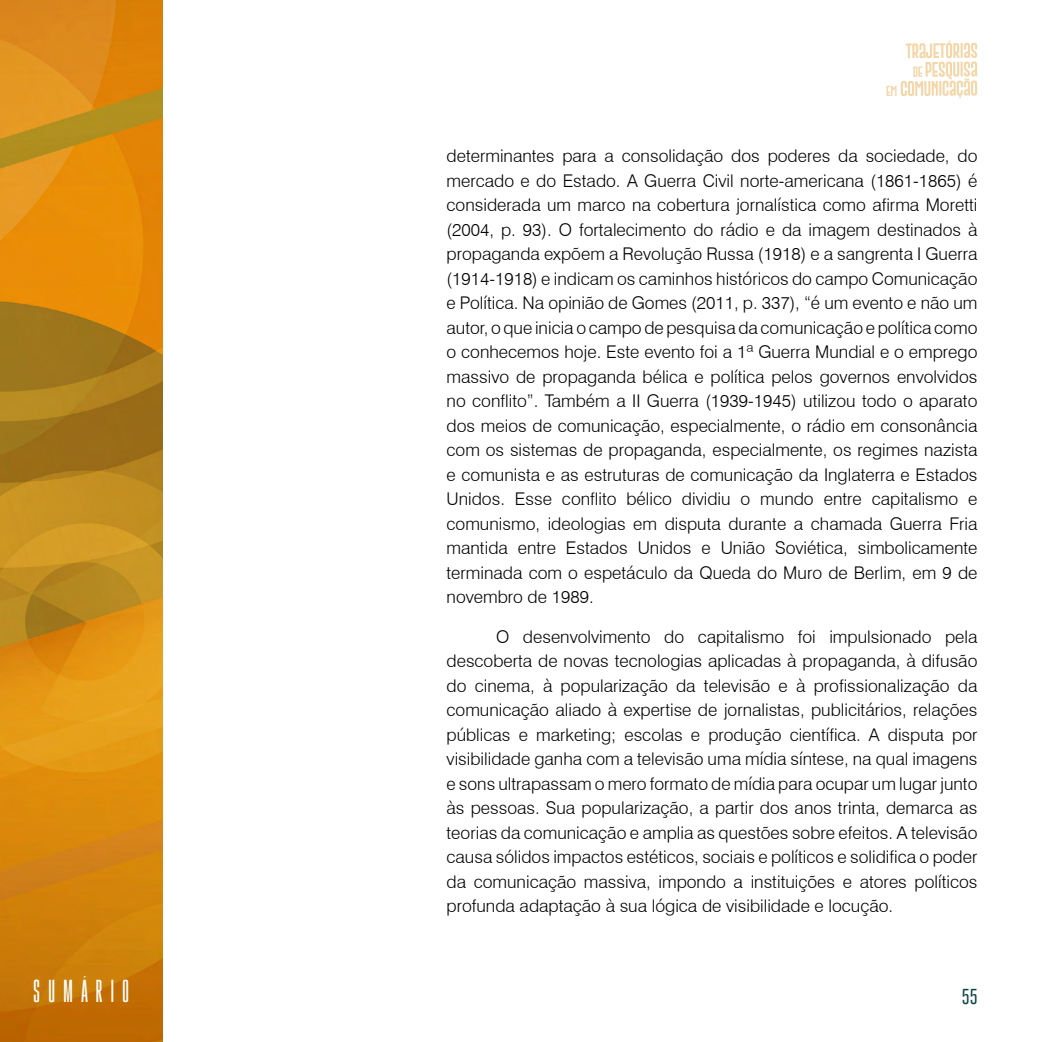
<style>
.page{position:relative;width:1042px;height:1042px;background:#fff}
.page>*{position:absolute;margin:0;border:0;box-sizing:border-box;transform-origin:0 0}
.t1{font:26.25px "Gobold High";letter-spacing:.3em;color:#fff}
.t2{font:300 17.5px/24.5px "Swiss 721 BT";color:#000;text-align:justify}
.t3{font:100 15.75px "Gobold";color:#0d4546}
</style>
<div class="page">
<svg style="left:886px;top:41px;width:91px;height:57px"></svg>
<img style="left:0;top:0;width:162px;height:1042px">
<h1 class="t1" style="left:33px;top:974px;width:98px">SUMÁRIO</h1>
<p class="t2" style="left:446px;top:144px;width:532px">determinantes para a consolidação dos poderes da sociedade, do mercado e do Estado. A Guerra Civil norte-americana (1861-1865) é considerada um marco na cobertura jornalística como afirma Moretti (2004, p. 93). O fortalecimento do rádio e da imagem destinados à propaganda expõem a Revolução Russa (1918) e a sangrenta I Guerra (1914-1918) e indicam os caminhos históricos do campo Comunicação e Política. Na opinião de Gomes (2011, p. 337), “é um evento e não um autor, o que inicia o campo de pesquisa da comunicação e política como o conhecemos hoje. Este evento foi a 1ª Guerra Mundial e o emprego massivo de propaganda bélica e política pelos governos envolvidos no conflito”. Também a II Guerra (1939-1945) utilizou todo o aparato dos meios de comunicação, especialmente, o rádio em consonância com os sistemas de propaganda, especialmente, os regimes nazista e comunista e as estruturas de comunicação da Inglaterra e Estados Unidos. Esse conflito bélico dividiu o mundo entre capitalismo e comunismo, ideologias em disputa durante a chamada Guerra Fria mantida entre Estados Unidos e União Soviética, simbolicamente terminada com o espetáculo da Queda do Muro de Berlim, em 9 de novembro de 1989.</p>
<p class="t2" style="left:446px;top:624px;width:532px;text-indent:50px">O desenvolvimento do capitalismo foi impulsionado pela descoberta de novas tecnologias aplicadas à propaganda, à difusão do cinema, à popularização da televisão e à profissionalização da comunicação aliado à expertise de jornalistas, publicitários, relações públicas e marketing; escolas e produção científica. A disputa por visibilidade ganha com a televisão uma mídia síntese, na qual imagens e sons ultrapassam o mero formato de mídia para ocupar um lugar junto às pessoas. Sua popularização, a partir dos anos trinta, demarca as teorias da comunicação e amplia as questões sobre efeitos. A televisão causa sólidos impactos estéticos, sociais e políticos e solidifica o poder da comunicação massiva, impondo a instituições e atores políticos profunda adaptação à sua lógica de visibilidade e locução.</p>
<p class="t3" style="left:962px;top:986px;width:17px">55</p>
</div>
